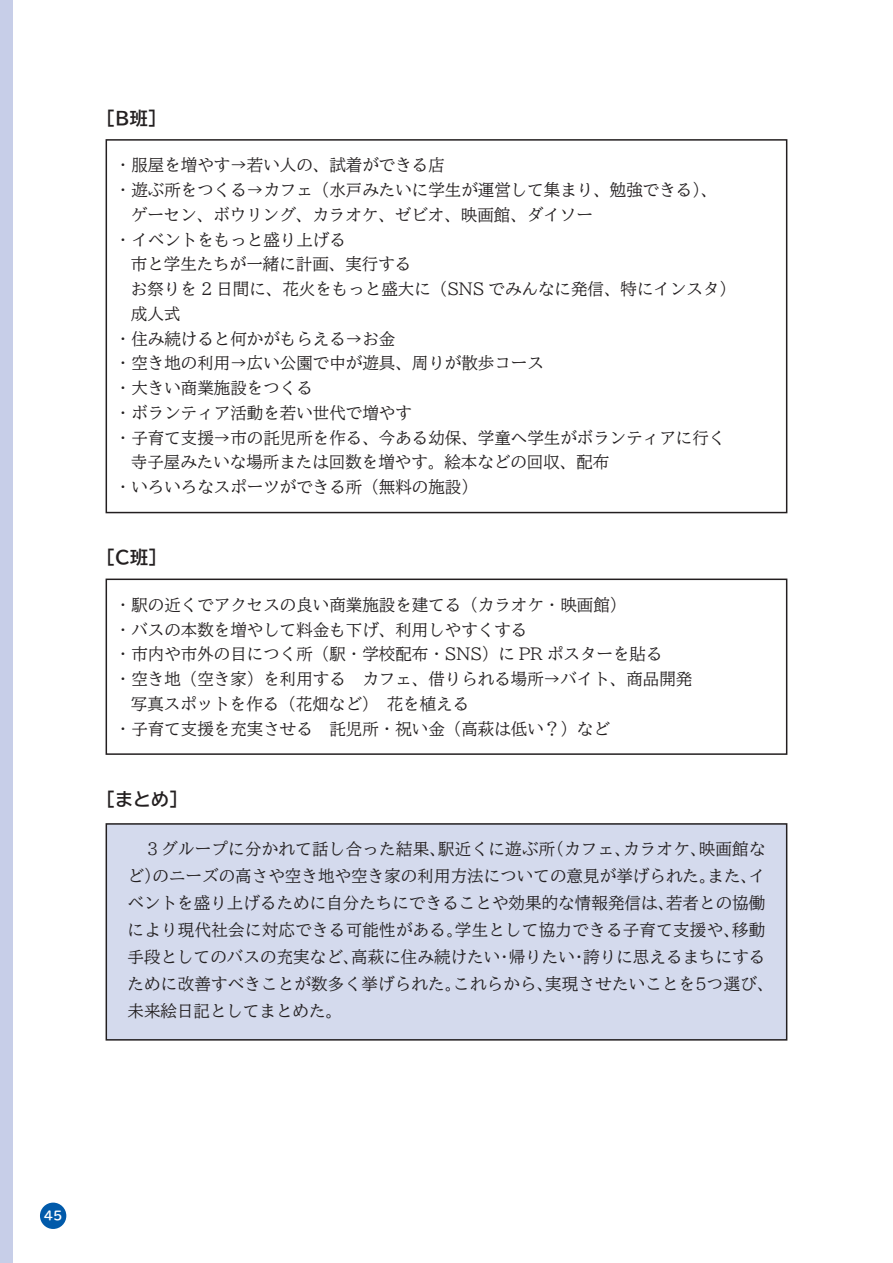
<style>
.page{position:relative;width:893px;height:1263px;background:#fff}
.page>*{position:absolute;margin:0;border:0;box-sizing:border-box;transform-origin:0 0}
.t1{font:700 18px "TBUD Go Std";color:#231f20}
.t2{font:500 16.5px/27px "TBUD Min Std";color:#231f20}
.t3{font:700 12px "TBUDR Go Std";color:#fff}
</style>
<div class="page">
<div style="left:106px;top:139px;width:681px;height:374px;border:2px solid #231f20"></div>
<div style="left:106px;top:578px;width:681px;height:177px;border:2px solid #231f20"></div>
<div style="left:106px;top:824px;width:681px;height:216px;background:#d4daed"></div>
<div style="left:106px;top:823px;width:681px;height:217px;border:2px solid #231f20"></div>
<div style="left:40px;top:1202px;width:26px;height:27px;background:#015aaa;border-radius:50%"></div>
<div style="left:0;top:0;width:13px;height:1263px;background:#c7cee8"></div>
<p class="t1" style="left:97px;top:104px;width:70px">［B班］</p>
<p class="t2" style="left:115px;top:151px;width:331px">・服屋を増やす→若い人の、試着ができる店</p>
<p class="t2" style="left:115px;top:176px;width:604px">・遊ぶ所をつくる→カフェ（水戸みたいに学生が運営して集まり、勉強できる）、</p>
<p class="t2" style="left:131px;top:201px;width:464px">ゲーセン、ボウリング、カラオケ、ゼビオ、映画館、ダイソー</p>
<p class="t2" style="left:115px;top:226px;width:232px">・イベントをもっと盛り上げる</p>
<p class="t2" style="left:131px;top:250px;width:282px">市と学生たちが一緒に計画、実行する</p>
<p class="t2" style="left:131px;top:275px;width:607px">お祭りを 2 日間に、花火をもっと盛大に（SNS でみんなに発信、特にインスタ）</p>
<p class="t2" style="left:131px;top:300px;width:51px">成人式</p>
<p class="t2" style="left:115px;top:325px;width:282px">・住み続けると何かがもらえる→お金</p>
<p class="t2" style="left:115px;top:349px;width:430px">・空き地の利用→広い公園で中が遊具、周りが散歩コース</p>
<p class="t2" style="left:115px;top:374px;width:200px">・大きい商業施設をつくる</p>
<p class="t2" style="left:115px;top:399px;width:298px">・ボランティア活動を若い世代で増やす</p>
<p class="t2" style="left:115px;top:424px;width:612px">・子育て支援→市の託児所を作る、今ある幼保、学童へ学生がボランティアに行く</p>
<p class="t2" style="left:131px;top:448px;width:480px">寺子屋みたいな場所または回数を増やす。絵本などの回収、配布</p>
<p class="t2" style="left:115px;top:473px;width:364px">・いろいろなスポーツができる所（無料の施設）</p>
<p class="t1" style="left:97px;top:543px;width:70px">［C班］</p>
<p class="t2" style="left:115px;top:591px;width:513px">・駅の近くでアクセスの良い商業施設を建てる（カラオケ・映画館）</p>
<p class="t2" style="left:115px;top:615px;width:414px">・バスの本数を増やして料金も下げ、利用しやすくする</p>
<p class="t2" style="left:115px;top:640px;width:549px">・市内や市外の目につく所（駅・学校配布・SNS）に PR ポスターを貼る</p>
<p class="t2" style="left:115px;top:665px;width:579px">・空き地（空き家）を利用する　カフェ、借りられる場所→バイト、商品開発</p>
<p class="t2" style="left:131px;top:690px;width:340px">写真スポットを作る（花畑など）　花を植える</p>
<p class="t2" style="left:115px;top:714px;width:496px">・子育て支援を充実させる　託児所・祝い金（高萩は低い？）など</p>
<p class="t1" style="left:97px;top:784px;width:91px">［まとめ］</p>
<p class="t2" style="left:128px;top:835px;width:647px">　３グループに分かれて話し合った結果、駅近くに遊ぶ所（カフェ、カラオケ、映画館など）のニーズの高さや空き地や空き家の利用方法についての意見が挙げられた。また、イベントを盛り上げるために自分たちにできることや効果的な情報発信は、若者との協働により現代社会に対応できる可能性がある。学生として協力できる子育て支援や、移動手段としてのバスの充実など、高萩に住み続けたい・帰りたい・誇りに思えるまちにするために改善すべきことが数多く挙げられた。これらから、実現させたいことを5つ選び、未来絵日記としてまとめた。</p>
<p class="t3" style="left:44px;top:1206px;width:20px">45</p>
</div>
